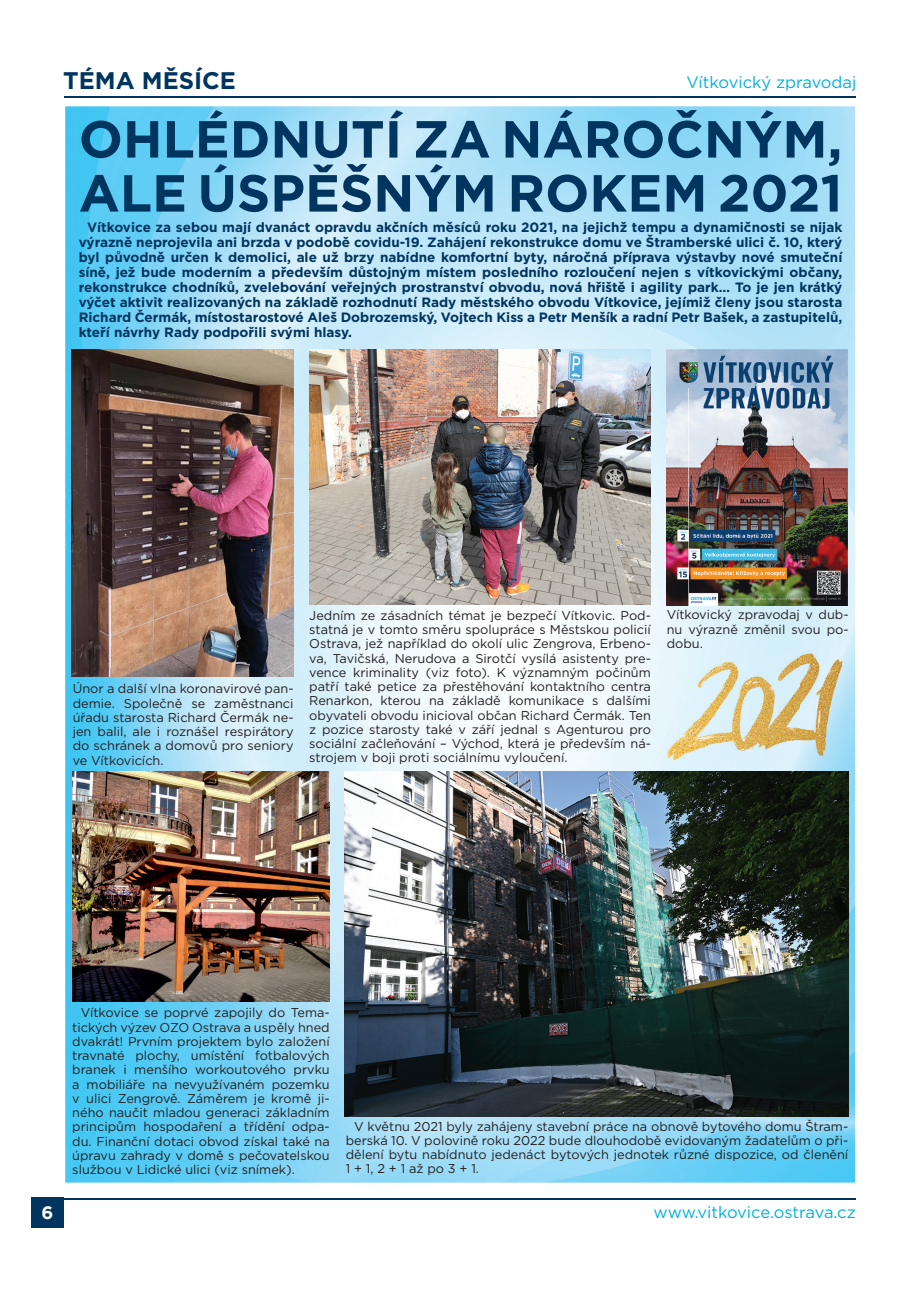
<style>
.page{position:relative;width:919px;height:1289px;background:#fff}
.page>*{position:absolute;margin:0;border:0;box-sizing:border-box;transform-origin:0 0}
.t1{font:700 52.05px/54px "Gotham";color:#003560}
.t2{font:700 24px "Gotham";color:#003560}
.t3{font:700 18px "Gotham";color:#fff}
.t4{font:16.5px "Gotham";color:#00b2dc}
.t5{font:700 13.5px/15px "Gotham";color:#003560;text-align:justify}
.t6{font:12.75px/14.2px "Gotham";color:#231f20;text-align:justify}
</style>
<div class="page">
<img style="left:65px;top:106px;width:790px;height:1076px">
<hr style="left:64px;top:96px;width:791px;height:2px;background:#003560">
<div style="left:31px;top:1197px;width:33px;height:30px;background:#003560"></div>
<hr style="left:64px;top:1197px;width:791px;height:2px;background:#003560">
<img style="left:309px;top:349px;width:341px;height:255px">
<img style="left:72px;top:349px;width:221px;height:328px">
<img style="left:666px;top:349px;width:181px;height:256px">
<img style="left:73px;top:771px;width:256px;height:230px">
<img style="left:344px;top:771px;width:504px;height:344px">
<img style="left:664px;top:649px;width:182px;height:112px">
<h2 class="t2" style="left:63px;top:65px;width:174px">TÉMA MĚSÍCE</h2>
<p class="t4" style="left:686px;top:71px;width:171px">Vítkovický zpravodaj</p>
<h1 class="t1" style="left:79px;top:112px;width:765px">OHLÉDNUTÍ ZA NÁROČNÝM,<br>ALE ÚSPĚŠNÝM ROKEM 2021</h1>
<p class="t5" style="left:79px;top:220px;width:765px;text-indent:9px">Vítkovice za sebou mají dvanáct opravdu akčních měsíců roku 2021, na jejichž tempu a dynamičnosti se nijak výrazně neprojevila ani brzda v podobě covidu-19. Zahájení rekonstrukce domu ve Štramberské ulici č. 10, který byl původně určen k demolici, ale už brzy nabídne komfortní byty, náročná příprava výstavby nové smuteční síně, jež bude moderním a především důstojným místem posledního rozloučení nejen s vítkovickými občany, rekonstrukce chodníků, zvelebování veřejných prostranství obvodu, nová hřiště i agility park… To je jen krátký výčet aktivit realizovaných na základě rozhodnutí Rady městského obvodu Vítkovice, jejímiž členy jsou starosta Richard Čermák, místostarostové Aleš Dobrozemský, Vojtech Kiss a Petr Menšík a radní Petr Bašek, a zastupitelů, kteří návrhy Rady podpořili svými hlasy.</p>
<p class="t6" style="left:73px;top:681px;width:222px">Únor a další vlna koronavirové pan&shy;demie. Společně se zaměstnanci úřadu starosta Richard Čermák ne&shy;jen balil, ale i roznášel respirátory do schránek a domovů pro seniory ve Vítkovicích.</p>
<p class="t6" style="left:309px;top:608px;width:343px">Jedním ze zásadních témat je bezpečí Vítkovic. Pod&shy;statná je v tomto směru spolupráce s Městskou policií Ostrava, jež například do okolí ulic Zengrova, Erbeno&shy;va, Ta vičská, Nerudova a Sirotčí vysílá asistenty pre&shy;vence krimi nality (viz foto). K významným počinům patří také petice za přestěhování kontaktního centra Renarkon, kterou na základě komunikace s dalšími obyvateli obvodu inicioval občan Richard Čermák. Ten z pozice starosty také v září jednal s Agenturou pro sociální začle ňování – Východ, která je především ná&shy;strojem v boji proti sociálnímu vylou čení.</p>
<p class="t6" style="left:666px;top:607px;width:183px">Vítkovický zpravodaj v dub&shy;nu výrazně změnil svou po&shy;dobu.</p>
<p class="t6" style="left:72px;top:1005px;width:259px;text-indent:9px">Vítkovice se poprvé zapojily do Tema&shy;tických výzev OZO Ostrava a uspěly hned dvakrát! Prvním projektem bylo založení travnaté plochy, umístění fotbalových branek i menšího workoutového prvku a mobiliáře na nevyužívaném pozemku v ulici Zengrově. Záměrem je kromě ji&shy;ného naučit mladou generaci základním principům hospodaření a třídění odpa&shy;du. Finanční dotaci obvod získal také na úpravu zahrady v domě s pečovatelskou službou v Lidické ulici (viz snímek).</p>
<p class="t6" style="left:345px;top:1118px;width:504px;text-indent:9px">V květnu 2021 byly zahájeny stavební práce na obnově bytového domu Štram&shy;berská 10. V polovině roku 2022 bude dlouhodobě evidovaným žadatelům o při&shy;dělení bytu nabídnuto jedenáct bytových jednotek různé dispozice, od členění 1 + 1, 2 + 1 až po 3 + 1.</p>
<h3 class="t3" style="left:42px;top:1201px;width:13px">6</h3>
<p class="t4" style="left:653px;top:1201px;width:204px">www.vitkovice.ostrava.cz</p>
</div>
